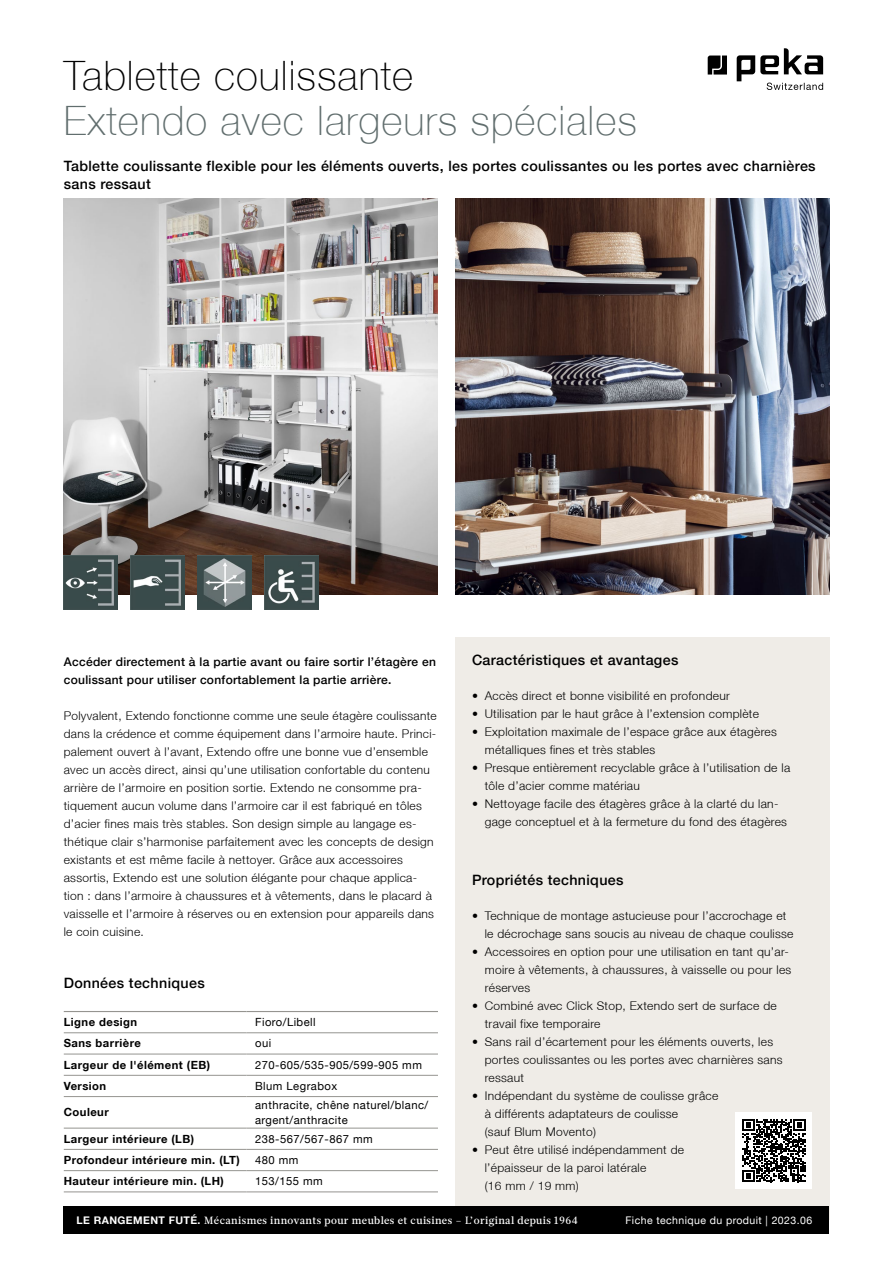
<style>
.page{position:relative;width:893px;height:1263px;background:#fff}
.page>*{position:absolute;margin:0;border:0;box-sizing:border-box;transform-origin:0 0}
.t1{font:100 40.5px "Helvetica Neue LT";letter-spacing:.025em;color:#616e6e}
.t2{font:100 40.5px "Helvetica Neue LT";letter-spacing:.025em;color:#000}
.t3{font:500 14.25px/18px "Helvetica Neue LT";letter-spacing:.025em;color:#000}
.t4{font:300 12px/18px "Helvetica Neue LT";letter-spacing:.025em;color:#000}
.t5{font:500 12px/18px "Helvetica Neue LT";letter-spacing:.025em;color:#000}
.t6{font:700 11.25px "Helvetica Neue LT";letter-spacing:.04em;color:#000}
.t7{font:11.25px/15px "Helvetica Neue LT";letter-spacing:.04em;color:#000}
.t8{font:500 10.5px "Glosa Text";letter-spacing:.04em;color:#fff}
.t9{font:10.5px "Helvetica Neue LT";letter-spacing:.04em;color:#fff}
.s1{font-family:"Helvetica Neue LT";font-weight:700}
</style>
<div class="page">
<div style="left:455px;top:638px;width:374px;height:582px;background:#efece7"></div>
<div style="left:64px;top:1206px;width:765px;height:28px;background:#000"></div>
<svg style="left:708px;top:56px;width:19px;height:19px"></svg>
<svg style="left:737px;top:48px;width:86px;height:42px"></svg>
<hr style="left:64px;top:1032px;width:183px;height:1px;background:#959490">
<hr style="left:247px;top:1032px;width:191px;height:1px;background:#959490">
<hr style="left:64px;top:1054px;width:183px;height:1px;background:#959490">
<hr style="left:247px;top:1054px;width:191px;height:1px;background:#959490">
<hr style="left:64px;top:1075px;width:183px;height:1px;background:#959490">
<hr style="left:247px;top:1075px;width:191px;height:1px;background:#959490">
<hr style="left:64px;top:1096px;width:183px;height:1px;background:#959490">
<hr style="left:247px;top:1096px;width:191px;height:1px;background:#959490">
<hr style="left:64px;top:1128px;width:183px;height:1px;background:#959490">
<hr style="left:247px;top:1128px;width:191px;height:1px;background:#959490">
<hr style="left:64px;top:1149px;width:183px;height:1px;background:#959490">
<hr style="left:247px;top:1149px;width:191px;height:1px;background:#959490">
<hr style="left:64px;top:1170px;width:183px;height:1px;background:#959490">
<hr style="left:247px;top:1170px;width:191px;height:1px;background:#959490">
<hr style="left:64px;top:1191px;width:183px;height:1px;background:#959490">
<hr style="left:247px;top:1191px;width:191px;height:1px;background:#959490">
<hr style="left:64px;top:1011px;width:183px;height:1px;background:#959490">
<hr style="left:247px;top:1011px;width:191px;height:1px;background:#959490">
<img style="left:64px;top:198px;width:374px;height:396px">
<img style="left:64px;top:556px;width:54px;height:54px">
<img style="left:131px;top:556px;width:54px;height:54px">
<img style="left:197px;top:556px;width:54px;height:54px">
<img style="left:264px;top:556px;width:54px;height:54px">
<div style="left:736px;top:1112px;width:76px;height:77px;background:#fff"></div>
<svg style="left:742px;top:1119px;width:63px;height:63px"></svg>
<img style="left:455px;top:198px;width:374px;height:396px">
<h1 class="t2" style="left:64px;top:52px;width:351px">Tablette coulissante</h1>
<h1 class="t1" style="left:64px;top:97px;width:575px">Extendo avec largeurs spéciales</h1>
<p class="t3" style="left:64px;top:157px;width:753px">Tablette coulissante flexible pour les éléments ouverts, les portes coulissantes ou les portes avec charnières sans ressaut</p>
<p class="t5" style="left:64px;top:652px;width:374px">Accéder directement à la partie avant ou faire sortir l’étagère en coulissant pour utiliser confortablement la partie arrière.</p>
<p class="t4" style="left:64px;top:706px;width:374px">Polyvalent, Extendo fonctionne comme une seule étagère coulissante dans la crédence et comme équipement dans l’armoire haute. Princi&shy;palement ouvert à l’avant, Extendo offre une bonne vue d’ensemble avec un accès direct, ainsi qu’une utilisation confortable du contenu arrière de l’armoire en position sortie. Extendo ne consomme pra&shy;tiquement aucun volume dans l’armoire car il est fabriqué en tôles d’acier fines mais très stables. Son design simple au langage es&shy;thétique clair s’harmonise parfaitement avec les concepts de design existants et est même facile à nettoyer. Grâce aux accessoires assortis, Extendo est une solution élégante pour chaque applica&shy;tion : dans l’armoire à chaussures et à vêtements, dans le placard à vaisselle et l’armoire à réserves ou en extension pour appareils dans le coin cuisine.</p>
<p class="t3" style="left:64px;top:974px;width:142px">Données techniques</p>
<p class="t6" style="left:64px;top:1015px;width:75px">Ligne design</p>
<p class="t7" style="left:255px;top:1014px;width:62px">Fioro/Libell</p>
<p class="t6" style="left:64px;top:1036px;width:79px">Sans barrière</p>
<p class="t7" style="left:255px;top:1036px;width:18px">oui</p>
<p class="t6" style="left:64px;top:1058px;width:148px">Largeur de l'élément (EB)</p>
<p class="t7" style="left:255px;top:1057px;width:168px">270-605/535-905/599-905 mm</p>
<p class="t6" style="left:64px;top:1079px;width:44px">Version</p>
<p class="t7" style="left:255px;top:1078px;width:84px">Blum Legrabox</p>
<p class="t6" style="left:64px;top:1105px;width:46px">Couleur</p>
<p class="t7" style="left:255px;top:1097px;width:175px">anthracite, chêne naturel/blanc/ argent/anthracite</p>
<p class="t6" style="left:64px;top:1132px;width:132px">Largeur intérieure (LB)</p>
<p class="t7" style="left:255px;top:1131px;width:119px">238-567/567-867 mm</p>
<p class="t6" style="left:64px;top:1153px;width:177px">Profondeur intérieure min. (LT)</p>
<p class="t7" style="left:255px;top:1152px;width:45px">480 mm</p>
<p class="t6" style="left:64px;top:1174px;width:162px">Hauteur intérieure min. (LH)</p>
<p class="t7" style="left:255px;top:1173px;width:69px">153/155 mm</p>
<p class="t3" style="left:472px;top:651px;width:208px">Caractéristiques et avantages</p>
<p class="t4" style="left:472px;top:686px;width:259px">• Accès direct et bonne visibilité en profondeur</p>
<p class="t4" style="left:472px;top:704px;width:289px">• Utilisation par le haut grâce à l’extension complète</p>
<p class="t4" style="left:485px;top:722px;width:294px;text-indent:-13px">• Exploitation maximale de l’espace grâce aux étagères métalliques fines et très stables</p>
<p class="t4" style="left:485px;top:758px;width:307px;text-indent:-13px">• Presque entièrement recyclable grâce à l’utilisation de la tôle d’acier comme matériau</p>
<p class="t4" style="left:485px;top:794px;width:304px;text-indent:-13px">• Nettoyage facile des étagères grâce à la clarté du lan&shy;gage conceptuel et à la fermeture du fond des étagères</p>
<p class="t3" style="left:472px;top:870px;width:153px">Propriétés techniques</p>
<p class="t4" style="left:485px;top:906px;width:310px;text-indent:-13px">• Technique de montage astucieuse pour l’accrochage et le décrochage sans soucis au niveau de chaque coulisse</p>
<p class="t4" style="left:485px;top:942px;width:308px;text-indent:-13px">• Accessoires en option pour une utilisation en tant qu’ar&shy;moire à vêtements, à chaussures, à vaisselle ou pour les réserves</p>
<p class="t4" style="left:485px;top:996px;width:293px;text-indent:-13px">• Combiné avec Click Stop, Extendo sert de surface de travail fixe temporaire</p>
<p class="t4" style="left:485px;top:1032px;width:299px;text-indent:-13px">• Sans rail d’écartement pour les éléments ouverts, les portes coulissantes ou les portes avec charnières sans ressaut</p>
<p class="t4" style="left:485px;top:1086px;width:235px;text-indent:-13px">• Indépendant du système de coulisse grâce à différents adaptateurs de coulisse<br>(sauf Blum Movento)</p>
<p class="t4" style="left:485px;top:1140px;width:201px;text-indent:-13px">• Peut être utilisé indépendamment de l’épaisseur de la paroi latérale<br>(16 mm / 19 mm)</p>
<p class="t8" style="left:77px;top:1213px;width:503px"><span class="s1">LE RANGEMENT FUTÉ.</span> Mécanismes innovants pour meubles et cuisines – L’original depuis 1964</p>
<p class="t9" style="left:625px;top:1214px;width:188px">Fiche technique du produit | 2023.06</p>
</div>
